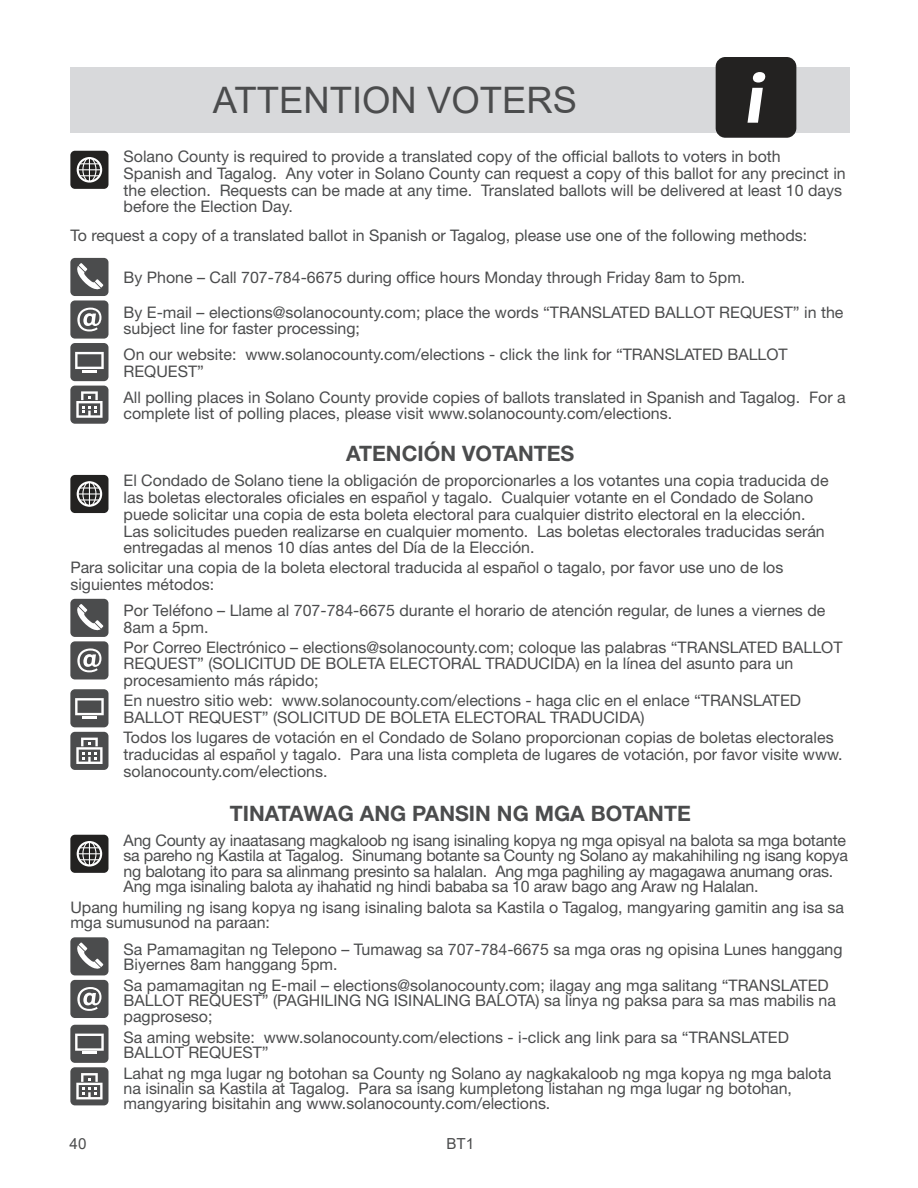
<style>
.page{position:relative;width:918px;height:1188px;background:#fff}
.page>*{position:absolute;margin:0;border:0;box-sizing:border-box;transform-origin:0 0}
.t1{font:36.45px "Arial";color:#4b4c4d}
.t2{font:700 21.3px "Helvetica Neue LT Std";color:#4b4c4d}
.t3{font:15.9px/16.8px "Helvetica Neue LT Std";color:#4b4c4d}
.t4{font:15.15px "Arial";color:#4b4c4d}
</style>
<div class="page">
<div style="left:70px;top:67px;width:780px;height:65px;background:#d8d9db"></div>
<div style="left:716px;top:57px;width:80px;height:81px;background:#232221;border-radius:10px"></div>
<svg style="left:748px;top:72px;width:18px;height:51px"></svg>
<div style="left:70px;top:151px;width:39px;height:38px;background:#232221;border-radius:5px"></div>
<div style="left:77px;top:157px;width:25px;height:26px;border:2px solid #fff;border-radius:50%"></div>
<svg style="left:77px;top:158px;width:25px;height:24px"></svg>
<div style="left:70px;top:258px;width:39px;height:38px;background:#4b4c4d;border-radius:5px"></div>
<svg style="left:77px;top:263px;width:26px;height:27px"></svg>
<div style="left:70px;top:300px;width:39px;height:39px;background:#4b4c4d;border-radius:5px"></div>
<svg style="left:77px;top:308px;width:25px;height:23px"></svg>
<div style="left:70px;top:343px;width:39px;height:38px;background:#4b4c4d;border-radius:5px"></div>
<svg style="left:75px;top:352px;width:29px;height:20px"></svg>
<div style="left:70px;top:386px;width:39px;height:38px;background:#4b4c4d;border-radius:5px"></div>
<svg style="left:76px;top:391px;width:27px;height:27px"></svg>
<div style="left:70px;top:475px;width:39px;height:38px;background:#232221;border-radius:5px"></div>
<div style="left:77px;top:481px;width:25px;height:26px;border:2px solid #fff;border-radius:50%"></div>
<div style="left:82px;top:482px;width:14px;height:24px;border:1px solid #fff;border-radius:50%"></div>
<svg style="left:89px;top:482px;width:1px;height:24px"></svg>
<hr style="left:79px;top:499px;width:21px;height:2px;background:#fff">
<hr style="left:77px;top:493px;width:25px;height:2px;background:#fff">
<hr style="left:79px;top:487px;width:21px;height:2px;background:#fff">
<div style="left:70px;top:599px;width:39px;height:38px;background:#4b4c4d;border-radius:5px"></div>
<svg style="left:77px;top:604px;width:26px;height:27px"></svg>
<div style="left:70px;top:641px;width:39px;height:38px;background:#4b4c4d;border-radius:5px"></div>
<svg style="left:77px;top:648px;width:25px;height:24px"></svg>
<div style="left:70px;top:689px;width:39px;height:38px;background:#4b4c4d;border-radius:5px"></div>
<svg style="left:75px;top:698px;width:29px;height:17px"></svg>
<hr style="left:82px;top:716px;width:15px;height:3px;background:#fff">
<div style="left:70px;top:732px;width:39px;height:38px;background:#4b4c4d;border-radius:5px"></div>
<svg style="left:76px;top:738px;width:27px;height:26px"></svg>
<div style="left:70px;top:835px;width:39px;height:38px;background:#232221;border-radius:5px"></div>
<div style="left:77px;top:841px;width:25px;height:26px;border:2px solid #fff;border-radius:50%"></div>
<svg style="left:77px;top:842px;width:25px;height:24px"></svg>
<div style="left:70px;top:937px;width:39px;height:38px;background:#4b4c4d;border-radius:5px"></div>
<svg style="left:77px;top:942px;width:26px;height:27px"></svg>
<div style="left:70px;top:980px;width:39px;height:38px;background:#4b4c4d;border-radius:5px"></div>
<svg style="left:77px;top:987px;width:25px;height:24px"></svg>
<div style="left:70px;top:1025px;width:39px;height:38px;background:#4b4c4d;border-radius:5px"></div>
<svg style="left:75px;top:1034px;width:29px;height:20px"></svg>
<div style="left:70px;top:1067px;width:39px;height:38px;background:#4b4c4d;border-radius:5px"></div>
<svg style="left:76px;top:1073px;width:27px;height:26px"></svg>
<h1 class="t1" style="left:213px;top:80px;width:366px">ATTENTION VOTERS</h1>
<p class="t3" style="left:124px;top:149px;width:724px">Solano County is required to provide a translated copy of the official ballots to voters in both<br>Spanish and Tagalog. Any voter in Solano County can request a copy of this ballot for any precinct in the election. Requests can be made at any time. Translated ballots will be delivered at least 10 days before the Election Day.</p>
<p class="t3" style="left:70px;top:228px;width:738px">To request a copy of a translated ballot in Spanish or Tagalog, please use one of the following methods:</p>
<p class="t3" style="left:124px;top:262px;width:721px;line-height:34.2px">By Phone – Call 707-784-6675 during office hours Monday through Friday 8am to 5pm.<br>By E-mail – elections@solanocounty.com; place the words “TRANSLATED BALLOT REQUEST” in the</p>
<p class="t3" style="left:124px;top:317px;width:666px;line-height:25.8px">subject line for faster processing;<br>On our website: www.solanocounty.com/elections - click the link for “TRANSLATED BALLOT</p>
<p class="t3" style="left:124px;top:360px;width:724px;line-height:25.8px">REQUEST”<br>All polling places in Solano County provide copies of ballots translated in Spanish and Tagalog. For a</p>
<p class="t3" style="left:124px;top:407px;width:550px">complete list of polling places, please visit www.solanocounty.com/elections.</p>
<h2 class="t2" style="left:346px;top:446px;width:230px">ATENCIÓN VOTANTES</h2>
<p class="t3" style="left:124px;top:474px;width:707px">El Condado de Solano tiene la obligación de proporcionarles a los votantes una copia traducida de las boletas electorales oficiales en español y tagalo. Cualquier votante en el Condado de Solano puede solicitar una copia de esta boleta electoral para cualquier distrito electoral en la elección.<br>Las solicitudes pueden realizarse en cualquier momento. Las boletas electorales traducidas serán entregadas al menos 10 días antes del Día de la Elección.</p>
<p class="t3" style="left:70px;top:561px;width:714px">Para solicitar una copia de la boleta electoral traducida al español o tagalo, por favor use uno de los siguientes métodos:</p>
<p class="t3" style="left:124px;top:603px;width:703px">Por Teléfono – Llame al 707-784-6675 durante el horario de atención regular, de lunes a viernes de<br>8am a 5pm.</p>
<p class="t3" style="left:124px;top:640px;width:720px">Por Correo Electrónico – elections@solanocounty.com; coloque las palabras “TRANSLATED BALLOT<br>REQUEST” (SOLICITUD DE BOLETA ELECTORAL TRADUCIDA) en la línea del asunto para un procesamiento más rápido;</p>
<p class="t3" style="left:124px;top:694px;width:679px">En nuestro sitio web: www.solanocounty.com/elections - haga clic en el enlace “TRANSLATED<br>BALLOT REQUEST” (SOLICITUD DE BOLETA ELECTORAL TRADUCIDA)</p>
<p class="t3" style="left:124px;top:730px;width:721px">Todos los lugares de votación en el Condado de Solano proporcionan copias de boletas electorales traducidas al español y tagalo. Para una lista completa de lugares de votación, por favor visite www. solanocounty.com/elections.</p>
<h2 class="t2" style="left:230px;top:806px;width:463px">TINATAWAG ANG PANSIN NG MGA BOTANTE</h2>
<p class="t3" style="left:124px;top:834px;width:726px;line-height:15.1px">Ang County ay inaatasang magkaloob ng isang isinaling kopya ng mga opisyal na balota sa mga botante sa pareho ng Kastila at Tagalog. Sinumang botante sa County ng Solano ay makahihiling ng isang kopya ng balotang ito para sa alinmang presinto sa halalan. Ang mga paghiling ay magagawa anumang oras.<br>Ang mga isinaling balota ay ihahatid ng hindi bababa sa 10 araw bago ang Araw ng Halalan.</p>
<p class="t3" style="left:70px;top:901px;width:775px;line-height:15.1px">Upang humiling ng isang kopya ng isang isinaling balota sa Kastila o Tagalog, mangyaring gamitin ang isa sa mga sumusunod na paraan:</p>
<p class="t3" style="left:124px;top:943px;width:721px;line-height:15.1px">Sa Pamamagitan ng Telepono – Tumawag sa 707-784-6675 sa mga oras ng opisina Lunes hanggang<br>Biyernes 8am hanggang 5pm.</p>
<p class="t3" style="left:124px;top:979px;width:714px;line-height:15.1px">Sa pamamagitan ng E-mail – elections@solanocounty.com; ilagay ang mga salitang “TRANSLATED<br>BALLOT REQUEST” (PAGHILING NG ISINALING BALOTA) sa linya ng paksa para sa mas mabilis na pagproseso;</p>
<p class="t3" style="left:124px;top:1031px;width:667px;line-height:15.1px">Sa aming website: www.solanocounty.com/elections - i-click ang link para sa “TRANSLATED<br>BALLOT REQUEST”</p>
<p class="t3" style="left:124px;top:1067px;width:709px;line-height:15.1px">Lahat ng mga lugar ng botohan sa County ng Solano ay nagkakaloob ng mga kopya ng mga balota na isinalin sa Kastila at Tagalog. Para sa isang kumpletong listahan ng mga lugar ng botohan, mangyaring bisitahin ang www.solanocounty.com/elections.</p>
<p class="t4" style="left:70px;top:1135px;width:18px">40</p>
<p class="t4" style="left:446px;top:1135px;width:29px">BT1</p>
</div>
